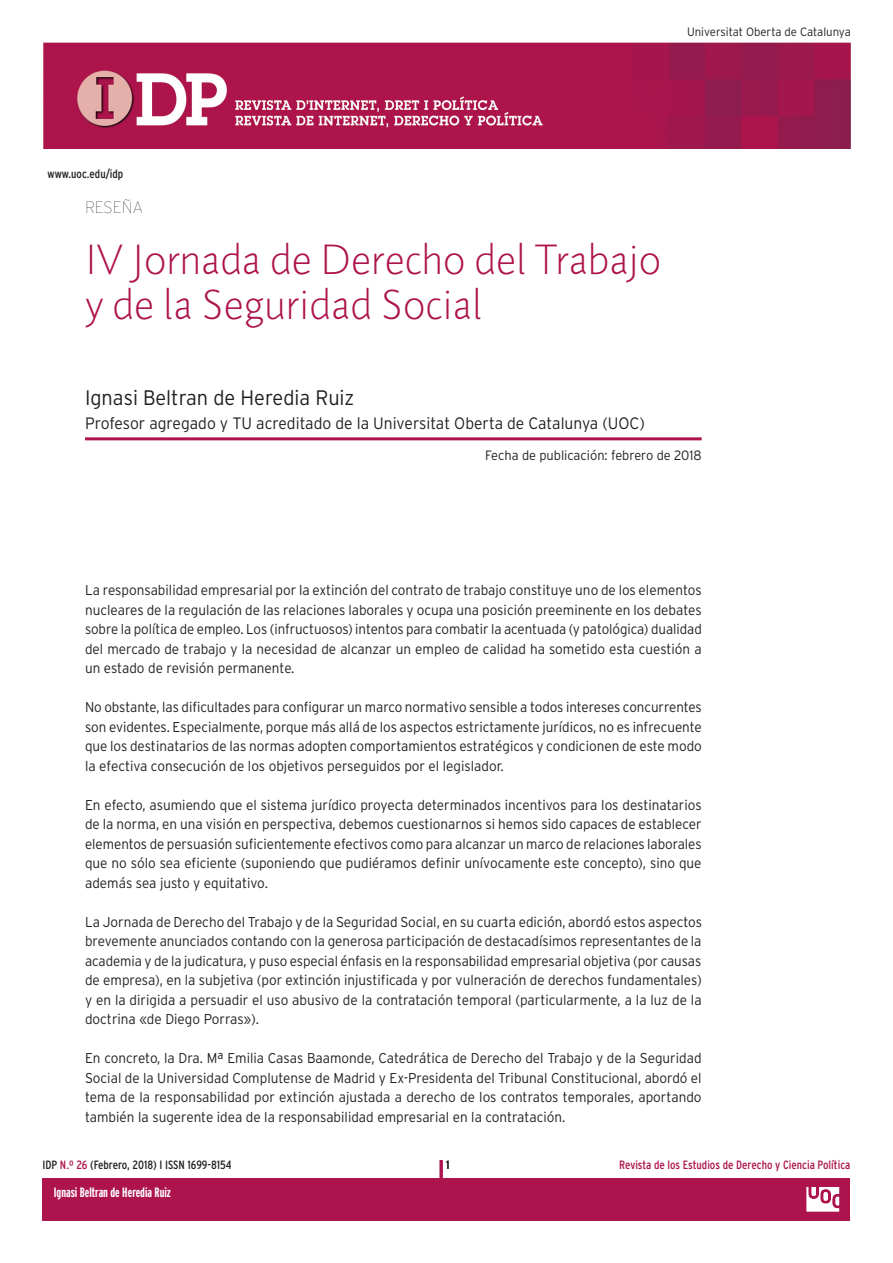
<style>
.page{position:relative;width:893px;height:1263px;background:#fff}
.page>*{position:absolute;margin:0;border:0;box-sizing:border-box;transform-origin:0 0}
.TITOL_ARTICLE{font:300 40.5px/45px "Pragma ND";color:#ad134c}
.AUTOR{font:300 21px "Interstate";color:#231f20;scale:.95 1}
.AUTOR-2{font:300 16.5px "Interstate";color:#231f20;scale:.95 1}
.MONOGRAFIC_I_ARTICLE{font:100 16.5px "Interstate";color:#231f20}
.TEXTGENERAL{font:300 14.25px/19.5px "Interstate";color:#231f20;text-align:justify;scale:.95 1}
.TEXTGENERAL-2{font:300 14.25px/19.5px "Interstate";color:#231f20;text-align:justify;scale:.94 1}
.DATESARTICLES{font:300 13.5px "Interstate";color:#231f20;scale:.95 1}
.Autor_peu_pagina{font:700 extra-condensed 13.5px "Interstate";color:#fff}
.t1{font:condensed 12px "Interstate";color:#231f20}
.t2{font:condensed 12px "Interstate";color:#ad134c}
.TEXTSUMARI{font:300 12px "Interstate";color:#231f20;scale:.95 1}
.s1{color:#ad134c}
</style>
<div class="page">
<img style="left:43px;top:43px;width:807px;height:106px">
<hr style="left:85px;top:437px;width:617px;height:3px;background:#ad134c">
<div style="left:43px;top:1178px;width:807px;height:42px;background:#ad134c"></div>
<hr style="left:440px;top:1160px;width:3px;height:44px;background:#ad134c">
<svg style="left:806px;top:1187px;width:34px;height:25px"></svg>
<p class="TEXTSUMARI" style="left:687px;top:25px;width:174px">Universitat Oberta de Catalunya</p>
<p class="t1" style="left:48px;top:167px;width:77px">www.uoc.edu/idp</p>
<p class="MONOGRAFIC_I_ARTICLE" style="left:85px;top:198px;width:60px">RESEÑA</p>
<p class="TITOL_ARTICLE" style="left:85px;top:237px;width:578px">IV Jornada de Derecho del Trabajo y de la Seguridad Social</p>
<p class="AUTOR" style="left:85px;top:385px;width:285px">Ignasi Beltran de Heredia Ruiz</p>
<p class="AUTOR-2" style="left:85px;top:414px;width:591px">Profesor agregado y TU acreditado de la Universitat Oberta de Catalunya (UOC)</p>
<p class="DATESARTICLES" style="left:485px;top:447px;width:229px">Fecha de publicación: febrero de 2018</p>
<p class="TEXTGENERAL" style="left:85px;top:580px;width:651px">La responsabilidad empresarial por la extinción del contrato de trabajo constituye uno de los elementos nucleares de la regulación de las relaciones laborales y ocupa una posición preeminente en los debates sobre la política de empleo. Los (infructuosos) intentos para combatir la acentuada (y patológica) dualidad del mercado de trabajo y la necesidad de alcanzar un empleo de calidad ha sometido esta cuestión a un estado de revisión permanente.</p>
<p class="TEXTGENERAL-2" style="left:85px;top:697px;width:658px">No obstante, las dificultades para configurar un marco normativo sensible a todos intereses concurrentes son evidentes. Especialmente, porque más allá de los aspectos estrictamente jurídicos, no es infrecuente que los destinatarios de las normas adopten comportamientos estratégicos y condicionen de este modo la efectiva consecución de los objetivos perseguidos por el legislador.</p>
<p class="TEXTGENERAL" style="left:85px;top:795px;width:651px">En efecto, asumiendo que el sistema jurídico proyecta determinados incentivos para los destinatarios de la norma, en una visión en perspectiva, debemos cuestionarnos si hemos sido capaces de establecer elementos de persuasión suficientemente efectivos como para alcanzar un marco de relaciones laborales que no sólo sea eficiente (suponiendo que pudiéramos definir unívocamente este concepto), sino que además sea justo y equitativo.</p>
<p class="TEXTGENERAL" style="left:85px;top:912px;width:651px">La Jornada de Derecho del Trabajo y de la Seguridad Social, en su cuarta edición, abordó estos aspectos brevemente anunciados contando con la generosa participación de destacadísimos representantes de la academia y de la judicatura, y puso especial énfasis en la responsabilidad empresarial objetiva (por causas de empresa), en la subjetiva (por extinción injustificada y por vulneración de derechos fundamentales) y en la dirigida a persuadir el uso abusivo de la contratación temporal (particularmente, a la luz de la doctrina «de Diego Porras»).</p>
<p class="TEXTGENERAL" style="left:85px;top:1048px;width:651px">En concreto, la Dra. Mª Emilia Casas Baamonde, Catedrática de Derecho del Trabajo y de la Seguridad Social de la Universidad Complutense de Madrid y Ex-Presidenta del Tribunal Constitucional, abordó el tema de la responsabilidad por extinción ajustada a derecho de los contratos temporales, aportando también la sugerente idea de la responsabilidad empresarial en la contratación.</p>
<p class="t1" style="left:43px;top:1158px;width:191px">IDP <span class="s1">N.º 26</span> (Febrero, 2018) I ISSN 1699-8154</p>
<p class="t1" style="left:446px;top:1158px;width:5px">1</p>
<p class="t2" style="left:619px;top:1158px;width:233px">Revista de los Estudios de Derecho y Ciencia Política</p>
<p class="Autor_peu_pagina" style="left:54px;top:1185px;width:119px">Ignasi Beltran de Heredia Ruiz</p>
</div>
